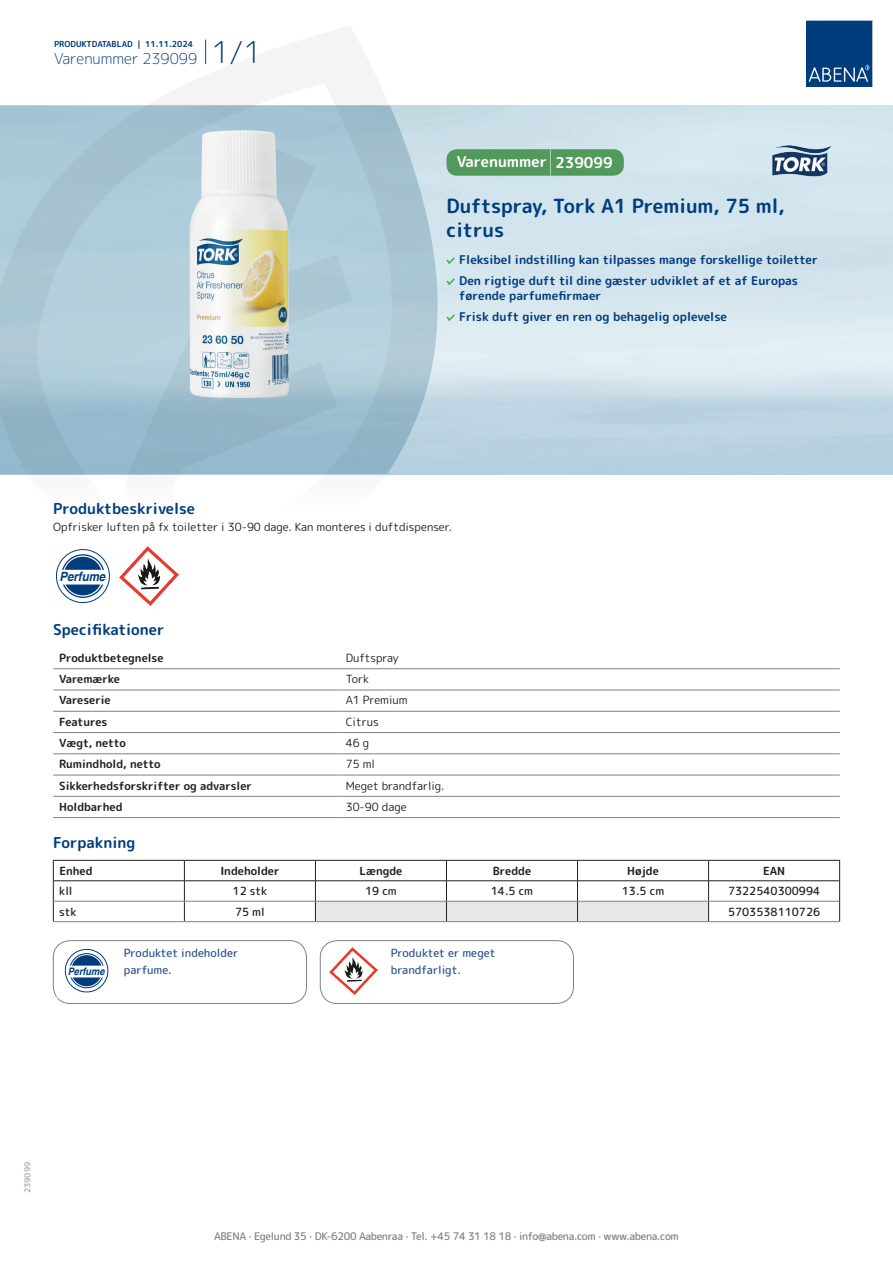
<style>
.page{position:relative;width:893px;height:1263px;background:#fff}
.page>*{position:absolute;margin:0;border:0;box-sizing:border-box;transform-origin:0 0}
.t1{font:700 19.5px/24px "Rounded Mplus 1 c";color:#013d7d}
.t2{font:700 15px "Rounded Mplus 1 c";color:#013d7d}
.t3{font:300 15px "Rounded Mplus 1 c";color:#013d7d}
.t4{font:700 15px "Rounded Mplus 1 c";color:#fff}
.t5{font:italic 700 12.75px "Helvetica";letter-spacing:-.005em;color:#013d7d;scale:.9 1}
.t6{font:700 12px/21px "Rounded Mplus 1 c";color:#013d7d}
.t7{font:700 11.25px "Rounded Mplus 1 c";color:#231f20}
.t8{font:11.25px "Rounded Mplus 1 c";color:#231f20}
.t9{font:500 11.25px "Rounded Mplus 1 c";color:#231f20}
.t10{font:500 11.25px/16.5px "Rounded Mplus 1 c";color:#305691}
.t11{font:500 10.5px "Rounded Mplus 1 c";letter-spacing:-.03em;color:#808285}
.t12{font:700 10.5px "Rounded Mplus 1 c";color:#fff}
.t13{font:italic 700 10.2px "Helvetica";letter-spacing:-.005em;color:#013d7d;scale:.9 1}
.t14{font:700 8.25px "Rounded Mplus 1 c";color:#013d7d}
.t15{font:700 8.25px "Rounded Mplus 1 c";color:#b2b3b7}
.s1{font-size:30px}
.s2{font-size:25.5px}
</style>
<div class="page">
<svg style="left:0;top:26px;width:439px;height:580px"></svg>
<svg style="left:0;top:106px;width:438px;height:368px;fill:#aac7d4"></svg>
<svg style="left:205px;top:40px;width:1px;height:24px"></svg>
<svg style="left:806px;top:20px;width:67px;height:67px"></svg>
<img style="left:186px;top:127px;width:106px;height:275px">
<svg style="left:54px;top:547px;width:58px;height:58px"></svg>
<img style="left:119px;top:547px;width:59px;height:58px">
<hr style="left:53px;top:668px;width:287px;height:1px;background:#808285">
<hr style="left:340px;top:668px;width:500px;height:1px;background:#808285">
<hr style="left:53px;top:690px;width:287px;height:1px;background:#808285">
<hr style="left:340px;top:690px;width:500px;height:1px;background:#808285">
<hr style="left:53px;top:711px;width:287px;height:1px;background:#808285">
<hr style="left:340px;top:711px;width:500px;height:1px;background:#808285">
<hr style="left:53px;top:732px;width:287px;height:1px;background:#808285">
<hr style="left:340px;top:732px;width:500px;height:1px;background:#808285">
<hr style="left:53px;top:753px;width:287px;height:1px;background:#808285">
<hr style="left:340px;top:753px;width:500px;height:1px;background:#808285">
<hr style="left:53px;top:775px;width:287px;height:1px;background:#808285">
<hr style="left:340px;top:775px;width:500px;height:1px;background:#808285">
<hr style="left:53px;top:796px;width:287px;height:1px;background:#808285">
<hr style="left:340px;top:796px;width:500px;height:1px;background:#808285">
<hr style="left:53px;top:817px;width:287px;height:1px;background:#808285">
<hr style="left:340px;top:817px;width:500px;height:1px;background:#808285">
<hr style="left:53px;top:860px;width:131px;height:1px;background:#231f20">
<hr style="left:184px;top:860px;width:131px;height:1px;background:#231f20">
<hr style="left:709px;top:860px;width:131px;height:1px;background:#231f20">
<hr style="left:53px;top:880px;width:131px;height:1px;background:#231f20">
<hr style="left:184px;top:880px;width:131px;height:1px;background:#231f20">
<hr style="left:709px;top:880px;width:131px;height:1px;background:#231f20">
<svg style="left:53px;top:860px;width:1px;height:61px"></svg>
<svg style="left:184px;top:860px;width:1px;height:61px"></svg>
<svg style="left:315px;top:860px;width:394px;height:61px"></svg>
<svg style="left:839px;top:860px;width:1px;height:61px"></svg>
<hr style="left:54px;top:901px;width:130px;height:1px;background:#808285">
<hr style="left:184px;top:901px;width:131px;height:1px;background:#808285">
<hr style="left:315px;top:901px;width:131px;height:1px;background:#808285">
<hr style="left:446px;top:901px;width:131px;height:1px;background:#808285">
<hr style="left:577px;top:901px;width:132px;height:1px;background:#808285">
<hr style="left:709px;top:901px;width:130px;height:1px;background:#808285">
<hr style="left:53px;top:921px;width:131px;height:1px;background:#808285">
<hr style="left:184px;top:921px;width:131px;height:1px;background:#808285">
<hr style="left:315px;top:921px;width:131px;height:1px;background:#808285">
<hr style="left:446px;top:921px;width:131px;height:1px;background:#808285">
<hr style="left:577px;top:921px;width:132px;height:1px;background:#808285">
<hr style="left:709px;top:921px;width:131px;height:1px;background:#808285">
<svg style="left:64px;top:948px;width:45px;height:45px"></svg>
<div style="left:53px;top:940px;width:254px;height:64px;border:1px solid #808285;border-radius:17px"></div>
<img style="left:330px;top:947px;width:47px;height:47px">
<div style="left:320px;top:940px;width:254px;height:64px;border:1px solid #808285;border-radius:17px"></div>
<svg style="left:446px;top:257px;width:9px;height:7px"></svg>
<svg style="left:446px;top:278px;width:9px;height:7px"></svg>
<svg style="left:446px;top:314px;width:9px;height:7px"></svg>
<div style="left:446px;top:149px;width:178px;height:27px;background:#52995c;border-radius:10px"></div>
<img style="left:771px;top:144px;width:61px;height:34px">
<p class="t14" style="left:54px;top:38px;width:141px">PRODUKTDATABLAD | 11.11.2024</p>
<p class="t3" style="left:54px;top:48px;width:209px">Varenummer 239099 <span class="s1">1/1</span></p>
<p class="t4" style="left:457px;top:151px;width:157px">Varenummer <span class="s2">|</span> 239099</p>
<h1 class="t1" style="left:446px;top:194px;width:340px">Duftspray, Tork A1 Premium, 75 ml, citrus</h1>
<p class="t6" style="left:459px;top:249px;width:360px">Fleksibel indstilling kan tilpasses mange forskellige toiletter<br>Den rigtige duft til dine gæster udviklet af et af Europas</p>
<p class="t6" style="left:459px;top:285px;width:269px">førende parfumefirmaer<br>Frisk duft giver en ren og behagelig oplevelse</p>
<p class="t2" style="left:53px;top:498px;width:143px">Produktbeskrivelse</p>
<p class="t8" style="left:53px;top:518px;width:400px">Opfrisker luften på fx toiletter i 30-90 dage. Kan monteres i duftdispenser.</p>
<p class="t5" style="left:59px;top:566px;width:53px">Perfume</p>
<p class="t2" style="left:53px;top:619px;width:113px">Specifikationer</p>
<p class="t7" style="left:59px;top:650px;width:106px">Produktbetegnelse</p>
<p class="t8" style="left:346px;top:650px;width:55px">Duftspray</p>
<p class="t7" style="left:59px;top:671px;width:62px">Varemærke</p>
<p class="t8" style="left:346px;top:671px;width:25px">Tork</p>
<p class="t7" style="left:59px;top:692px;width:53px">Vareserie</p>
<p class="t8" style="left:346px;top:692px;width:64px">A1 Premium</p>
<p class="t7" style="left:59px;top:714px;width:50px">Features</p>
<p class="t8" style="left:346px;top:714px;width:34px">Citrus</p>
<p class="t7" style="left:59px;top:735px;width:68px">Vægt, netto</p>
<p class="t8" style="left:346px;top:735px;width:25px">46 g</p>
<p class="t7" style="left:59px;top:756px;width:103px">Rumindhold, netto</p>
<p class="t8" style="left:346px;top:756px;width:31px">75 ml</p>
<p class="t7" style="left:59px;top:777px;width:194px">Sikkerhedsforskrifter og advarsler</p>
<p class="t8" style="left:346px;top:777px;width:100px">Meget brandfarlig.</p>
<p class="t7" style="left:59px;top:799px;width:65px">Holdbarhed</p>
<p class="t8" style="left:346px;top:799px;width:62px">30-90 dage</p>
<p class="t2" style="left:53px;top:832px;width:84px">Forpakning</p>
<p class="t7" style="left:59px;top:863px;width:35px">Enhed</p>
<p class="t7" style="left:220px;top:863px;width:61px">Indeholder</p>
<p class="t7" style="left:359px;top:863px;width:44px">Længde</p>
<p class="t7" style="left:493px;top:863px;width:40px">Bredde</p>
<p class="t7" style="left:627px;top:863px;width:33px">Højde</p>
<p class="t7" style="left:763px;top:863px;width:24px">EAN</p>
<p class="t9" style="left:59px;top:883px;width:15px">kll</p>
<p class="t9" style="left:233px;top:883px;width:36px">12 stk</p>
<p class="t9" style="left:365px;top:883px;width:33px">19 cm</p>
<p class="t9" style="left:491px;top:883px;width:44px">14.5 cm</p>
<p class="t9" style="left:622px;top:883px;width:44px">13.5 cm</p>
<p class="t9" style="left:728px;top:883px;width:94px">7322540300994</p>
<p class="t9" style="left:59px;top:903px;width:19px">stk</p>
<p class="t9" style="left:235px;top:903px;width:31px">75 ml</p>
<p class="t9" style="left:728px;top:903px;width:94px">5703538110726</p>
<p class="t10" style="left:124px;top:945px;width:116px">Produktet indeholder</p>
<p class="t13" style="left:68px;top:963px;width:42px">Perfume</p>
<p class="t10" style="left:124px;top:961px;width:50px">parfume.</p>
<p class="t10" style="left:391px;top:945px;width:106px">Produktet er meget brandfarligt.</p>
<p class="t12" style="left:53px;top:992px;width:7px">*</p>
<p class="t15" style="left:22px;top:1193px;width:33px;rotate:-90deg">239099</p>
<p class="t11" style="left:214px;top:1229px;width:466px">ABENA · Egelund 35 · DK-6200 Aabenraa · Tel. +45 74 31 18 18 · info@abena.com · www.abena.com</p>
</div>
